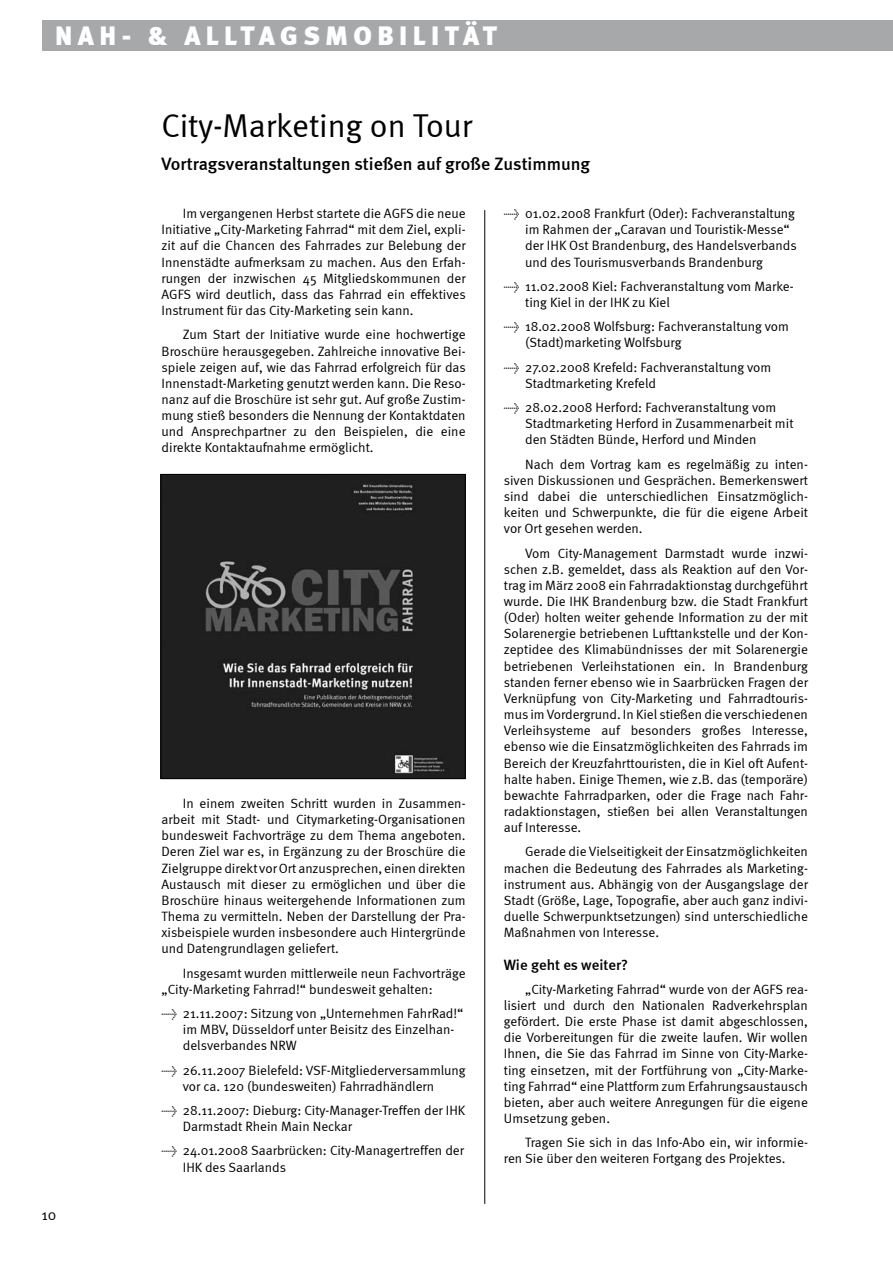
<style>
.page{position:relative;width:893px;height:1263px;background:#fff}
.page>*{position:absolute;margin:0;border:0;box-sizing:border-box;transform-origin:0 0}
.t1{font:33px "Meta Normal";color:#000}
.t2{font:900 27px "Meta";letter-spacing:.2em;color:#fff}
.t3{font:500 18px "Meta";letter-spacing:-.005em;color:#000}
.t4{font:500 15px "Meta";letter-spacing:-.005em;color:#000}
.t5{font:15px "Meta Normal";color:#000}
.t6{font:13.5px/16.2px "Meta Normal";color:#000}
.s1{font-family:"Meta Normal Caps Expert"}
</style>
<div class="page">
<div style="left:43px;top:20px;width:850px;height:30px;background:#a7a8aa"></div>
<hr style="left:484px;top:210px;width:1px;height:994px;background:#000">
<img style="left:163px;top:476px;width:301px;height:301px">
<div style="left:161px;top:474px;width:305px;height:305px;border:1px solid #000"></div>
<h2 class="t2" style="left:55px;top:19px;width:443px">N AH- &amp; ALLTAGSMOBILITÄT</h2>
<p class="t5" style="left:41px;top:1206px;width:16px">10</p>
<h1 class="t1" style="left:162px;top:107px;width:312px">City-Marketing on Tour</h1>
<h3 class="t3" style="left:162px;top:153px;width:430px">Vortragsveranstaltungen stießen auf große Zustimmung</h3>
<p class="t6" style="left:162px;top:205px;width:306px;text-align:justify;text-indent:21px">I m vergangenen Herbst startete die AGFS die neue Initiative „City-Marketing Fahrrad“ mit dem Ziel, expli&shy;zit auf die Chancen des Fahrrades zur Belebung der Innenstädte aufmerksam zu machen. Aus den Erfah&shy;rungen der inzwischen 45 Mitgliedskommunen der AGFS wird deutlich, dass das Fahrrad ein effektives Instrument für das City-Marketing sein kann.</p>
<p class="t6" style="left:162px;top:326px;width:306px;text-align:justify;text-indent:21px">Zum Start der I nitiative wurde eine hochwertige Broschüre herausgegeben. Zahlreiche innovative Bei&shy;spiele zeigen auf, wie das Fahrrad erfolgreich für das Innenstadt-Marketing genutzt werden kann. Die Reso&shy;nanz auf die Broschüre ist sehr gut. Auf große Zustim&shy;mung stieß besonders die Nennung der Kontaktdaten und Ansprechpartner zu den Beispielen, die eine direkte Kontaktaufnahme ermöglicht.</p>
<p class="t6" style="left:525px;top:205px;width:273px;text-indent:-21px"><span class="s1">l</span> 01.02.2008 Frankfurt (Oder): Fachveranstaltung im Rahmen der „Caravan und Touristik-Messe“ der I HK Ost Brandenburg, des Handelsverbands und des Tourismusverbands Brandenburg</p>
<p class="t6" style="left:525px;top:278px;width:270px;text-indent:-21px"><span class="s1">l</span> 11.02.2008 Kiel: Fachveranstaltung vom Marke&shy;ting Kiel in der I HK zu Kiel</p>
<p class="t6" style="left:525px;top:318px;width:265px;text-indent:-21px"><span class="s1">l</span> 18.02.2008 Wolfsburg: Fachveranstaltung vom (Stadt)marketing Wolfsburg</p>
<p class="t6" style="left:525px;top:359px;width:248px;text-indent:-21px"><span class="s1">l</span> 27.02.2008 Krefeld: Fachveranstaltung vom<br>Stadtmarketing Krefeld</p>
<p class="t6" style="left:525px;top:399px;width:270px;text-indent:-21px"><span class="s1">l</span> 28.02.2008 Herford: Fachveranstaltung vom<br>Stadtmarketing Herford in Zusammenarbeit mit den Städten Bünde, Herford und Minden</p>
<p class="t6" style="left:504px;top:456px;width:306px;text-align:justify;text-indent:21px">N ach dem Vortrag kam es regelmäßig zu inten&shy;siven Diskussionen und Gesprächen. Bemerkenswert sind dabei die unterschiedlichen Einsatzmöglich&shy;keiten und Schwerpunkte, die für die eigene Arbeit vor Ort gesehen werden.</p>
<p class="t6" style="left:504px;top:544px;width:306px;text-align:justify;text-indent:21px">Vom City-Management Darmstadt wurde inzwi&shy;schen z.B. gemeldet, dass als Reaktion auf den Vor&shy;trag im März 2008 ein Fahrradaktionstag durchgeführt wurde. Die IHK Brandenburg bzw. die Stadt Frankfurt (Oder) holten weiter gehende I nformation zu der mit Solarenergie betriebenen Lufttankstelle und der Kon&shy;zeptidee des Klimabündnisses der mit Solarenergie betriebenen Verleihstationen ein. In Brandenburg standen ferner ebenso wie in Saarbrücken Fragen der Verknüpfung von City-Marketing und Fahrradtouris&shy;mus im Vordergrund. In Kiel stießen die verschiedenen Verleihsysteme auf besonders großes I nteresse, ebenso wie die Einsatzmöglichkeiten des Fahrrads im Bereich der Kreuzfahrttouristen, die in Kiel oft Aufent&shy;halte haben. Einige Themen, wie z.B. das (temporäre) bewachte Fahrradparken, oder die Frage nach Fahr&shy;radaktionstagen, stießen bei allen Veranstaltungen auf Interesse.</p>
<p class="t6" style="left:504px;top:843px;width:306px;text-align:justify;text-indent:21px">Gerade die Vielseitigkeit der Einsatzmöglichkeiten machen die Bedeutung des Fahrrades als Marketing&shy;instrument aus. Abhängig von der Ausgangslage der Stadt (Größe, Lage, Topografie, aber auch ganz indivi&shy;duelle Schwerpunktsetzungen) sind unterschiedliche Maßnahmen von Interesse.</p>
<p class="t4" style="left:504px;top:956px;width:126px">Wie geht es weiter?</p>
<p class="t6" style="left:504px;top:981px;width:306px;text-align:justify;text-indent:21px">„City-Marketing Fahrrad“ wurde von der AGFS rea&shy;lisiert und durch den Nationalen Radverkehrsplan gefördert. Die erste Phase ist damit abgeschlossen, die Vorbereitungen für die zweite laufen. Wir wollen I hnen, die Sie das Fahrrad im Sinne von City-Marke&shy;ting einsetzen, mit der Fortführung von „City-Marke&shy;ting Fahrrad“ eine Plattform zum Erfahrungsaustausch bieten, aber auch weitere Anregungen für die eigene Umsetzung geben.</p>
<p class="t6" style="left:504px;top:1134px;width:306px;text-indent:21px">Tragen Sie sich in das I nfo-Abo ein, wir informie&shy;ren Sie über den weiteren Fortgang des Projektes.</p>
<p class="t6" style="left:162px;top:795px;width:306px;text-align:justify;text-indent:21px">I n einem zweiten Schritt wurden in Zusammen&shy;arbeit mit Stadt- und Citymarketing-Organisationen bundesweit Fachvorträge zu dem Thema angeboten.<br>Deren Ziel war es, in Ergänzung zu der Broschüre die Zielgruppe direkt vor Ort anzusprechen, einen direkten Austausch mit dieser zu ermöglichen und über die Broschüre hinaus weitergehende I nformationen zum Thema zu vermitteln. Neben der Darstellung der Pra&shy;xisbeispiele wurden insbesondere auch Hintergründe und Datengrundlagen geliefert.</p>
<p class="t6" style="left:162px;top:965px;width:306px;text-indent:21px">I nsgesamt wurden mittlerweile neun Fachvorträge „City-Marketing Fahrrad!“ bundesweit gehalten:</p>
<p class="t6" style="left:183px;top:1005px;width:282px;text-indent:-21px"><span class="s1">l</span> 21.11.2007: Sitzung von „Unternehmen FahrRad!“ im MBV, Düsseldorf unter Beisitz des Einzelhan&shy;delsverbandes N RW</p>
<p class="t6" style="left:183px;top:1062px;width:284px;text-indent:-21px"><span class="s1">l</span> 26.11.2007 Bielefeld: VSF-Mitgliederversammlung vor ca. 120 (bundesweiten) Fahrradhändlern</p>
<p class="t6" style="left:183px;top:1102px;width:284px;text-indent:-21px"><span class="s1">l</span> 28.11.2007: Dieburg: City-Manager-Treffen der IHK<br>Darmstadt Rhein Main N eckar</p>
<p class="t6" style="left:183px;top:1142px;width:283px;text-indent:-21px"><span class="s1">l</span> 24.01.2008 Saarbrücken: City-Managertreffen der<br>I HK des Saarlands</p>
</div>
